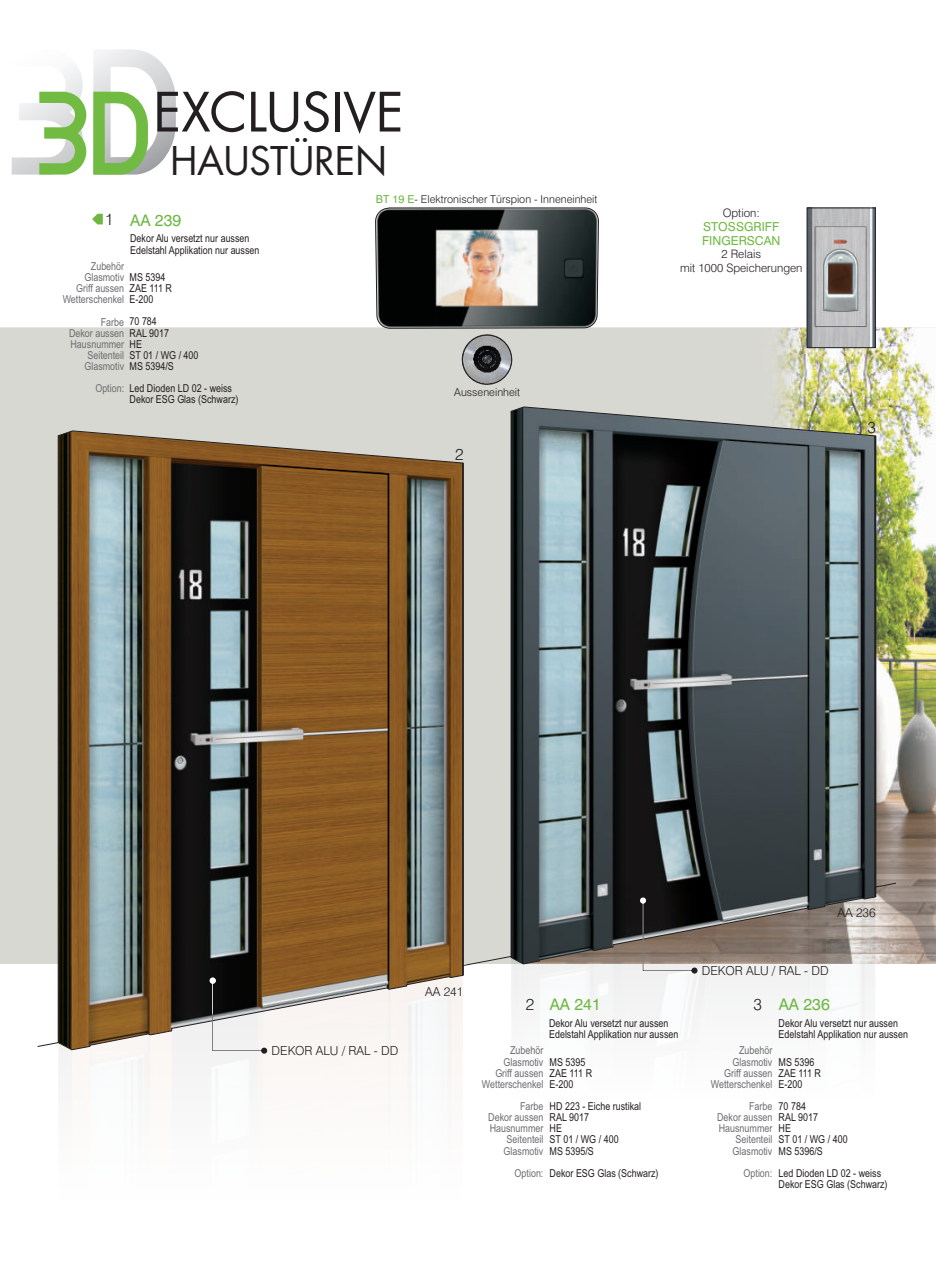
<style>
.page{position:relative;width:936px;height:1276px;background:#fff}
.page>*{position:absolute;margin:0;border:0;box-sizing:border-box;transform-origin:0 0}
.t1{font:52.65px "Futura LT Pro";letter-spacing:-.005em;color:#231f20}
.t2{font:38.4px "Futura LT Pro";letter-spacing:-.005em;color:#231f20}
.t3{font:16.05px "Swiss 721 BT";color:#6eb742}
.t4{font:300 16.05px "Swiss 721 BT";color:#231f20}
.t5{font:300 12.3px "Swiss 721 BT";color:#231f20}
.t6{font:12.3px/14.1px "Swiss 721 BT";color:#71ba43}
.t7{font:300 11.7px/13.2px "Swiss 721 BT";color:#231f20;text-align:center}
.t8{font:10.95px/11.1px "Arial Narrow";color:#231f20}
.t9{font:10.95px/11.1px "Arial Narrow";color:#6c6d70;text-align:right}
.t10{font:300 10.95px "Swiss 721 BT";color:#231f20}
.s1{font-weight:400;color:#6eb742}
</style>
<div class="page">
<img style="left:0;top:327px;width:935px;height:637px">
<div style="left:59px;top:1050px;width:404px;height:27px;background:#faf7f4"></div>
<svg style="left:37px;top:882px;width:859px;height:165px"></svg>
<svg style="left:92px;top:214px;width:11px;height:10px"></svg>
<svg style="left:58px;top:430px;width:405px;height:620px;background:#7b6950"></svg>
<svg style="left:210px;top:977px;width:57px;height:76px"></svg>
<svg style="left:375px;top:207px;width:223px;height:179px;background:#7d7d79"></svg>
<svg style="left:12px;top:49px;width:164px;height:126px"></svg>
<svg style="left:510px;top:407px;width:365px;height:557px;background:#5b6568"></svg>
<hr style="left:874px;top:436px;width:2px;height:461px;background:#231f20">
<svg style="left:640px;top:897px;width:57px;height:76px;background:#605954"></svg>
<hr style="left:462px;top:463px;width:2px;height:512px;background:#231f20">
<img style="left:808px;top:210px;width:65px;height:136px">
<div style="left:806px;top:208px;width:69px;height:140px;border:1px solid #231f20"></div>
<h1 class="t1" style="left:153px;top:88px;width:252px">EXCLUSIVE</h1>
<h2 class="t2" style="left:170px;top:143px;width:219px">HAUSTÜREN</h2>
<h3 class="t4" style="left:105px;top:213px;width:10px">1</h3>
<h3 class="t3" style="left:130px;top:214px;width:53px">AA 239</h3>
<p class="t8" style="left:130px;top:234px;width:131px">Dekor Alu versetzt nur aussen<br>Edelstahl Applikation nur aussen</p>
<p class="t9" style="left:63px;top:261px;width:63px">Zubehör<br>Glasmotiv<br>Griff aussen<br>Wetterschenkel</p>
<p class="t9" style="left:69px;top:317px;width:57px">Farbe<br>Dekor aussen<br>Hausnummer<br>Seitenteil<br>Glasmotiv</p>
<p class="t9" style="left:95px;top:384px;width:30px">Option:</p>
<p class="t8" style="left:129px;top:273px;width:44px">MS 5394<br>ZAE 111 R<br>E-200</p>
<p class="t8" style="left:129px;top:317px;width:70px">70 784<br>RAL 9017<br>HE<br>ST 01 / WG / 400<br>MS 5394/S</p>
<p class="t8" style="left:129px;top:384px;width:110px">Led Dioden LD 02 - weiss<br>Dekor ESG Glas (Schwarz)</p>
<p class="t10" style="left:376px;top:195px;width:223px"><span class="s1">BT 19 E</span>- Elektronischer Türspion - Inneneinheit</p>
<p class="t10" style="left:454px;top:388px;width:67px">Ausseneinheit</p>
<h3 class="t4" style="left:455px;top:447px;width:10px">2</h3>
<p class="t7" style="left:722px;top:207px;width:39px">Option:</p>
<p class="t6" style="left:702px;top:221px;width:80px">STOSSGRIFF<br>FINGERSCAN</p>
<p class="t7" style="left:680px;top:249px;width:124px">2 Relais<br>mit 1000 Speicherungen</p>
<h3 class="t4" style="left:867px;top:421px;width:10px">3</h3>
<p class="t5" style="left:271px;top:1045px;width:128px">DEKOR ALU / RAL - DD</p>
<p class="t5" style="left:425px;top:986px;width:40px">AA 241</p>
<p class="t5" style="left:837px;top:908px;width:40px">AA 236</p>
<h3 class="t4" style="left:526px;top:998px;width:10px">2</h3>
<p class="t5" style="left:701px;top:965px;width:128px">DEKOR ALU / RAL - DD</p>
<h3 class="t3" style="left:549px;top:998px;width:53px">AA 241</h3>
<h3 class="t4" style="left:753px;top:998px;width:10px">3</h3>
<p class="t8" style="left:549px;top:1018px;width:131px">Dekor Alu versetzt nur aussen<br>Edelstahl Applikation nur aussen</p>
<h3 class="t3" style="left:778px;top:998px;width:53px">AA 236</h3>
<p class="t8" style="left:778px;top:1018px;width:131px">Dekor Alu versetzt nur aussen<br>Edelstahl Applikation nur aussen</p>
<p class="t9" style="left:482px;top:1046px;width:63px">Zubehör<br>Glasmotiv<br>Griff aussen<br>Wetterschenkel</p>
<p class="t9" style="left:488px;top:1101px;width:57px">Farbe<br>Dekor aussen<br>Hausnummer<br>Seitenteil<br>Glasmotiv</p>
<p class="t9" style="left:514px;top:1168px;width:30px">Option:</p>
<p class="t8" style="left:549px;top:1057px;width:44px">MS 5395<br>ZAE 111 R<br>E-200</p>
<p class="t8" style="left:549px;top:1101px;width:93px">HD 223 - Eiche rustikal<br>RAL 9017<br>HE<br>ST 01 / WG / 400<br>MS 5395/S</p>
<p class="t8" style="left:549px;top:1168px;width:110px">Dekor ESG Glas (Schwarz)</p>
<p class="t9" style="left:710px;top:1046px;width:63px">Zubehör<br>Glasmotiv<br>Griff aussen<br>Wetterschenkel</p>
<p class="t9" style="left:717px;top:1101px;width:57px">Farbe<br>Dekor aussen<br>Hausnummer<br>Seitenteil<br>Glasmotiv</p>
<p class="t9" style="left:743px;top:1168px;width:30px">Option:</p>
<p class="t8" style="left:778px;top:1057px;width:44px">MS 5396<br>ZAE 111 R<br>E-200</p>
<p class="t8" style="left:778px;top:1101px;width:70px">70 784<br>RAL 9017<br>HE<br>ST 01 / WG / 400<br>MS 5396/S</p>
<p class="t8" style="left:778px;top:1168px;width:110px">Led Dioden LD 02 - weiss<br>Dekor ESG Glas (Schwarz)</p>
</div>
